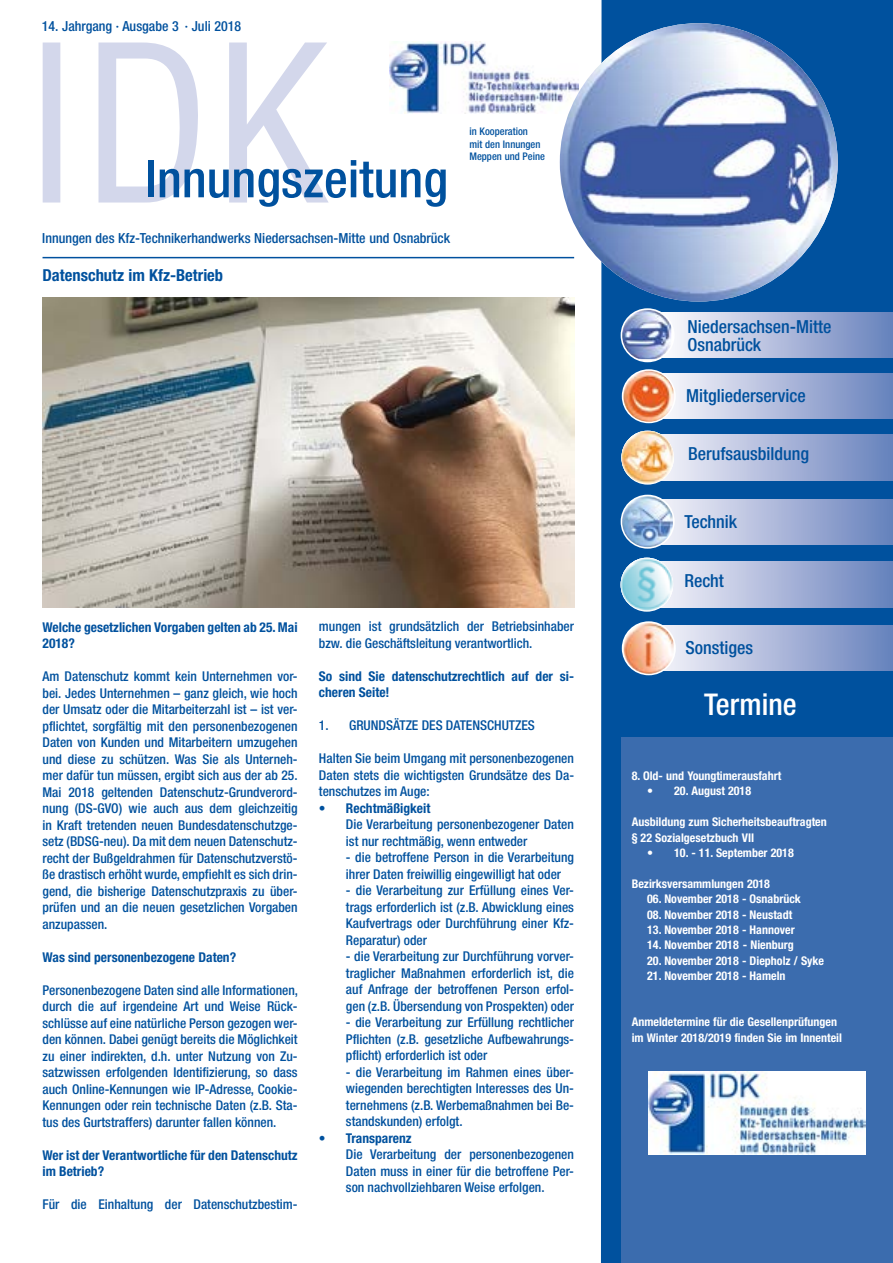
<style>
.page{position:relative;width:893px;height:1263px;background:#fff}
.page>*{position:absolute;margin:0;border:0;box-sizing:border-box;transform-origin:0 0}
.t1{font:500 condensed 51.6px "Helvetica Neue LT Std";color:#00519e}
.t2{font:500 condensed 30px "Helvetica Neue LT Std";color:#fff}
.t3{font:500 condensed 18px/18px "Helvetica Neue LT Std";color:#00519e}
.t4{font:700 condensed 16.5px "Helvetica Neue LT Std";color:#00519e}
.t5{font:500 condensed 13.95px "Helvetica Neue LT Std";color:#00519e}
.t6{font:500 condensed 13.5px/16.5px "Helvetica Neue LT Std";color:#00519e;text-align:justify}
.t7{font:700 condensed 13.5px/16.5px "Helvetica Neue LT Std";color:#00519e}
.t8{font:700 condensed 12px/15.5px "Helvetica Neue LT Std";color:#fff}
.t9{font:500 condensed 10.5px/12.6px "Helvetica Neue LT Std";color:#00519e}
</style>
<div class="page">
<svg style="left:43px;top:43px;width:286px;height:160px"></svg>
<hr style="left:43px;top:257px;width:531px;height:1px;background:#00519e">
<div style="left:601px;top:0;width:292px;height:1263px;background:#00519e"></div>
<img style="left:389px;top:41px;width:189px;height:72px">
<div style="left:621px;top:738px;width:272px;height:525px;background:#3b6cae"></div>
<img style="left:560px;top:23px;width:278px;height:279px;border-radius:139px">
<svg style="left:673px;top:499px;width:220px;height:45px;background:#a9b6d8"></svg>
<img style="left:621px;top:496px;width:52px;height:52px">
<div style="left:621px;top:495px;width:54px;height:54px;border:2px solid #fff;border-radius:50%"></div>
<div style="left:658px;top:312px;width:235px;height:46px;background:linear-gradient(to right,#fffdff,#6781bc)"></div>
<img style="left:621px;top:309px;width:50px;height:50px">
<div style="left:621px;top:308px;width:53px;height:54px;border:2px solid #fff;border-radius:50%"></div>
<svg style="left:673px;top:561px;width:220px;height:47px;background:#a9b6d9"></svg>
<img style="left:621px;top:558px;width:52px;height:53px">
<svg style="left:674px;top:434px;width:219px;height:47px;background:#a9b6d9"></svg>
<img style="left:621px;top:431px;width:53px;height:53px">
<div style="left:652px;top:374px;width:241px;height:45px;background:linear-gradient(to right,#fffeff,#6881bd)"></div>
<img style="left:623px;top:370px;width:52px;height:52px;border-radius:25px">
<div style="left:622px;top:369px;width:54px;height:54px;border:2px solid #fff;border-radius:50%"></div>
<svg style="left:674px;top:626px;width:219px;height:45px;background:#a9b6d9"></svg>
<img style="left:623px;top:622px;width:51px;height:52px">
<div style="left:622px;top:621px;width:54px;height:54px;border:2px solid #fff;border-radius:50%"></div>
<img style="left:43px;top:297px;width:531px;height:310px">
<img style="left:648px;top:1071px;width:218px;height:83px">
<p class="t5" style="left:42px;top:18px;width:201px">14. Jahrgang · Ausgabe 3 · Juli 2018</p>
<h1 class="t1" style="left:146px;top:148px;width:304px">Innungszeitung</h1>
<p class="t5" style="left:42px;top:229px;width:409px">Innungen des Kfz-Technikerhandwerks Niedersachsen-Mitte und Osnabrück</p>
<p class="t4" style="left:43px;top:266px;width:182px">Datenschutz im Kfz-Betrieb</p>
<p class="t9" style="left:469px;top:125px;width:77px">in Kooperation<br>mit den Innungen<br>Meppen und Peine</p>
<p class="t7" style="left:43px;top:618px;width:257px">Welche gesetzlichen Vorgaben gelten ab 25. Mai<br>2018?</p>
<p class="t6" style="left:43px;top:668px;width:257px">Am Datenschutz kommt kein Unternehmen vor&shy;bei. Jedes Unternehmen – ganz gleich, wie hoch der Umsatz oder die Mitarbeiterzahl ist – ist ver&shy;pflichtet, sorgfältig mit den personenbezogenen Daten von Kunden und Mitarbeitern umzugehen und diese zu schützen. Was Sie als Unterneh&shy;mer dafür tun müssen, ergibt sich aus der ab 25.<br>Mai 2018 geltenden Datenschutz-Grundverord&shy;nung (DS-GVO) wie auch aus dem gleichzeitig in Kraft tretenden neuen Bundesdatenschutzge&shy;setz (BDSG-neu). Da mit dem neuen Datenschutz&shy;recht der Bußgeldrahmen für Datenschutzverstö&shy;ße drastisch erhöht wurde, empfiehlt es sich drin&shy;gend, die bisherige Datenschutzpraxis zu über&shy;prüfen und an die neuen gesetzlichen Vorgaben anzupassen.</p>
<p class="t7" style="left:43px;top:948px;width:195px">Was sind personenbezogene Daten?</p>
<p class="t6" style="left:43px;top:981px;width:257px">Personenbezogene Daten sind alle Informationen, durch die auf irgendeine Art und Weise Rück&shy;schlüsse auf eine natürliche Person gezogen wer&shy;den können. Dabei genügt bereits die Möglichkeit zu einer indirekten, d.h. unter Nutzung von Zu&shy;satzwissen erfolgenden Identifizierung, so dass auch Online-Kennungen wie IP-Adresse, Cookie-Kennungen oder rein technische Daten (z.B. Sta&shy;tus des Gurtstraffers) darunter fallen können.</p>
<p class="t7" style="left:43px;top:1146px;width:257px">Wer ist der Verantwortliche für den Datenschutz im Betrieb?</p>
<p class="t6" style="left:43px;top:1196px;width:257px">Für die Einhaltung der Datenschutzbestim-</p>
<p class="t6" style="left:319px;top:618px;width:257px">mungen ist grundsätzlich der Betriebsinhaber bzw. die Geschäftsleitung verantwortlich.</p>
<p class="t7" style="left:319px;top:668px;width:257px">So sind Sie datenschutzrechtlich auf der si&shy;cheren Seite!</p>
<p class="t6" style="left:319px;top:717px;width:218px">1. GRUNDSÄTZE DES DATENSCHUTZES</p>
<p class="t6" style="left:319px;top:750px;width:257px">Halten Sie beim Umgang mit personenbezogenen Daten stets die wichtigsten Grundsätze des Da&shy;tenschutzes im Auge:</p>
<p class="t7" style="left:319px;top:800px;width:113px">• Rechtmäßigkeit</p>
<p class="t6" style="left:346px;top:816px;width:230px">Die Verarbeitung personenbezogener Daten ist nur rechtmäßig, wenn entweder</p>
<p class="t6" style="left:346px;top:849px;width:230px">- die betroffene Person in die Verarbeitung ihrer Daten freiwillig eingewilligt hat oder</p>
<p class="t6" style="left:346px;top:882px;width:230px">- die Verarbeitung zur Erfüllung eines Ver&shy;trags erforderlich ist (z.B. Abwicklung eines Kaufvertrags oder Durchführung einer Kfz-Reparatur) oder</p>
<p class="t6" style="left:346px;top:948px;width:230px">- die Verarbeitung zur Durchführung vorver&shy;traglicher Maßnahmen erforderlich ist, die auf Anfrage der betroffenen Person erfol&shy;gen (z.B. Übersendung von Prospekten) oder</p>
<p class="t6" style="left:346px;top:1014px;width:230px">- die Verarbeitung zur Erfüllung rechtlicher Pflichten (z.B. gesetzliche Aufbewahrungs&shy;pflicht) erforderlich ist oder</p>
<p class="t6" style="left:346px;top:1064px;width:230px">- die Verarbeitung im Rahmen eines über&shy;wiegenden berechtigten Interesses des Un&shy;ternehmens (z.B. Werbemaßnahmen bei Be&shy;standskunden) erfolgt.</p>
<p class="t7" style="left:319px;top:1130px;width:94px">• Transparenz</p>
<p class="t6" style="left:346px;top:1146px;width:230px">Die Verarbeitung der personenbezogenen Daten muss in einer für die betroffene Per&shy;son nachvollziehbaren Weise erfolgen.</p>
<h3 class="t3" style="left:687px;top:317px;width:146px">Niedersachsen-Mitte<br>Osnabrück</h3>
<h3 class="t3" style="left:686px;top:386px;width:121px">Mitgliederservice</h3>
<h3 class="t3" style="left:688px;top:445px;width:122px">Berufsausbildung</h3>
<h3 class="t3" style="left:684px;top:512px;width:54px">Technik</h3>
<h3 class="t3" style="left:684px;top:571px;width:41px">Recht</h3>
<h3 class="t3" style="left:686px;top:639px;width:69px">Sonstiges</h3>
<h2 class="t2" style="left:704px;top:687px;width:94px">Termine</h2>
<p class="t8" style="left:632px;top:768px;width:151px">8. Old- und Youngtimerausfahrt</p>
<p class="t8" style="left:647px;top:783px;width:105px">• 20. August 2018</p>
<p class="t8" style="left:632px;top:814px;width:197px">Ausbildung zum Sicherheitsbeauftragten § 22 Sozialgesetzbuch VII</p>
<p class="t8" style="left:647px;top:845px;width:148px">• 10. - 11. September 2018</p>
<p class="t8" style="left:632px;top:876px;width:140px">Bezirksversammlungen 2018</p>
<p class="t8" style="left:647px;top:891px;width:155px">06. November 2018 - Osnabrück</p>
<p class="t8" style="left:647px;top:906px;width:147px">08. November 2018 - Neustadt</p>
<p class="t8" style="left:647px;top:922px;width:149px">13. November 2018 - Hannover</p>
<p class="t8" style="left:647px;top:937px;width:148px">14. November 2018 - Nienburg</p>
<p class="t8" style="left:647px;top:953px;width:178px">20. November 2018 - Diepholz / Syke</p>
<p class="t8" style="left:647px;top:968px;width:140px">21. November 2018 - Hameln</p>
<p class="t8" style="left:632px;top:1014px;width:212px">Anmeldetermine für die Gesellenprüfungen im Winter 2018/2019 finden Sie im Innenteil</p>
</div>
